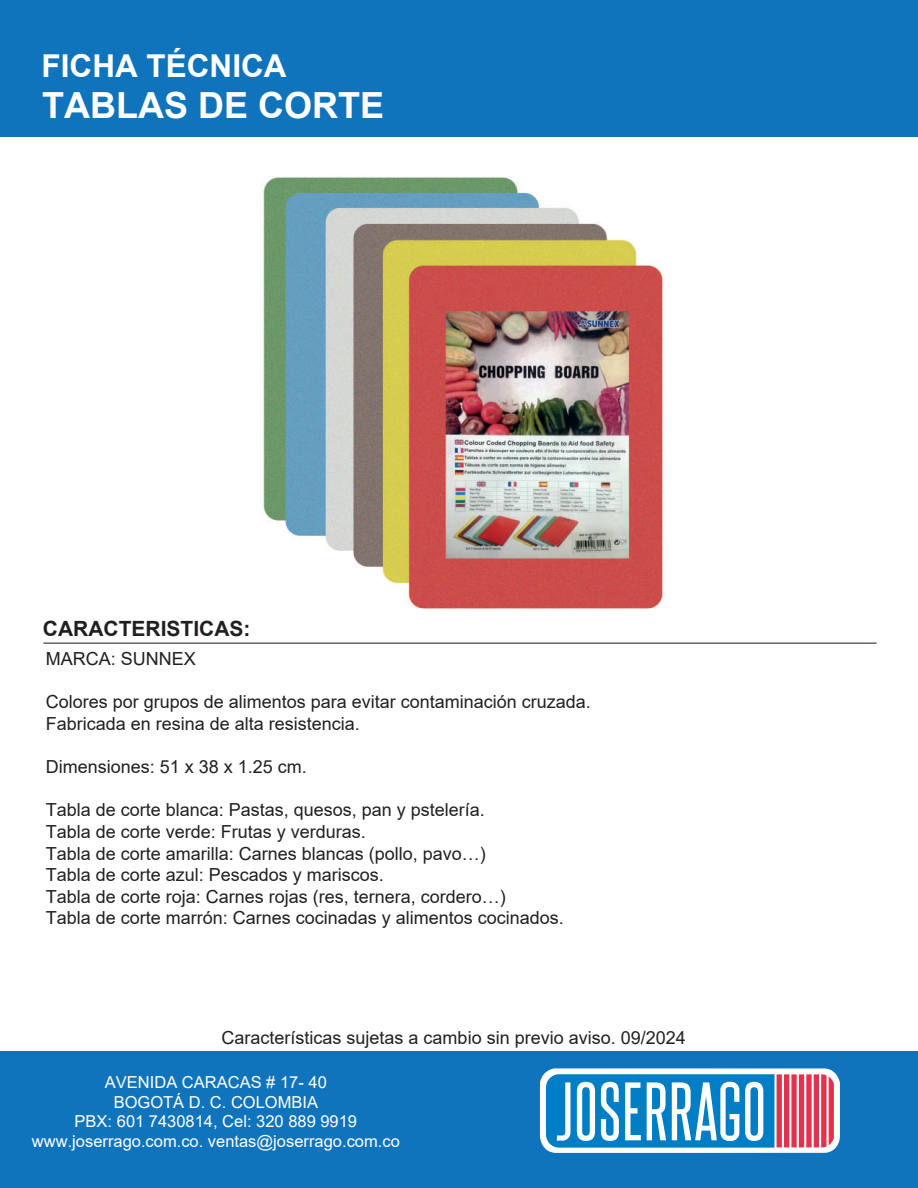
<style>
.page{position:relative;width:918px;height:1188px;background:#fff}
.page>*{position:absolute;margin:0;border:0;box-sizing:border-box;transform-origin:0 0}
.t1{font:700 36px "Arial";color:#fff}
.t2{font:700 31.5px "Arial";color:#fff}
.t3{font:700 21px "Arial";color:#231f20}
.t4{font:18px/21.6px "Arial";color:#231f20}
.t5{font:16.5px/19.8px "Arial";color:#fff;text-align:center}
</style>
<div class="page">
<img style="left:262px;top:176px;width:403px;height:433px">
<div style="left:0;top:1052px;width:918px;height:136px;background:#1074bc"></div>
<div style="left:0;top:0;width:918px;height:136px;background:#1074bc"></div>
<hr style="left:43px;top:643px;width:834px;height:1px;background:#1e1013">
<svg style="left:540px;top:1068px;width:300px;height:85px"></svg>
<h2 class="t2" style="left:42px;top:43px;width:246px">FICHA TÉCNICA</h2>
<h1 class="t1" style="left:42px;top:80px;width:343px">TABLAS DE CORTE</h1>
<p class="t3" style="left:43px;top:613px;width:209px">CARACTERISTICAS:</p>
<p class="t4" style="left:46px;top:648px;width:152px">MARCA: SUNNEX</p>
<p class="t4" style="left:46px;top:691px;width:547px">Colores por grupos de alimentos para evitar contaminación cruzada.<br>Fabricada en resina de alta resistencia.</p>
<p class="t4" style="left:46px;top:756px;width:263px">Dimensiones: 51 x 38 x 1.25 cm.</p>
<p class="t4" style="left:46px;top:799px;width:520px">Tabla de corte blanca: Pastas, quesos, pan y pstelería.<br>Tabla de corte verde: Frutas y verduras.<br>Tabla de corte amarilla: Carnes blancas (pollo, pavo…)<br>Tabla de corte azul: Pescados y mariscos.<br>Tabla de corte roja: Carnes rojas (res, ternera, cordero…)<br>Tabla de corte marrón: Carnes cocinadas y alimentos cocinados.</p>
<p class="t4" style="left:222px;top:1027px;width:466px">Características sujetas a cambio sin previo aviso. 09/2024</p>
<p class="t5" style="left:32px;top:1072px;width:369px">AVENIDA CARACAS # 17- 40<br>BOGOTÁ D. C. COLOMBIA<br>PBX: 601 7430814, Cel: 320 889 9919 www.joserrago.com.co. ventas@joserrago.com.co</p>
</div>
